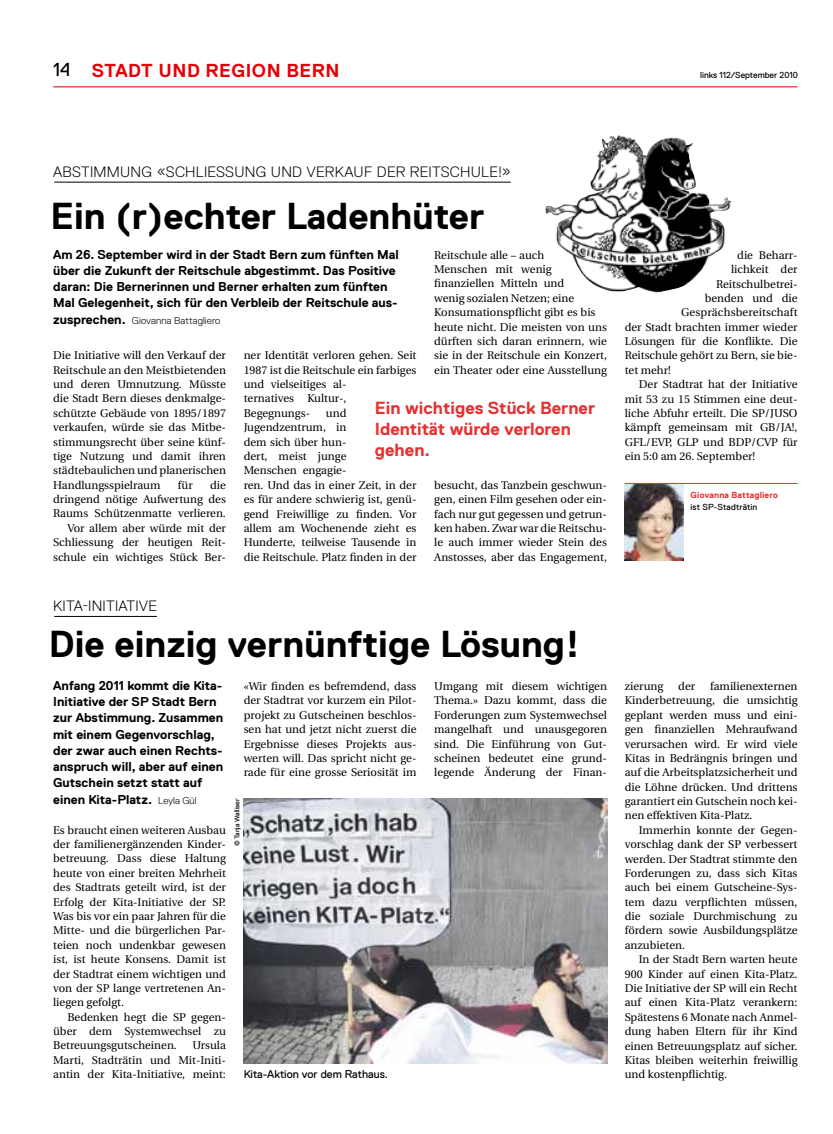
<style>
.page{position:relative;width:833px;height:1134px;background:#fff}
.page>*{position:absolute;margin:0;border:0;box-sizing:border-box;transform-origin:0 0}
.t1{font:700 37.5px "Replica";color:#000}
.t2{font:700 18.75px "Replica";letter-spacing:.025em;color:#e60005}
.t3{font:700 17.5px/21px "Replica";color:#e73031}
.t4{font:300 15px "Replica";letter-spacing:.015em;color:#000}
.t5{font:700 12.75px/16.2px "Replica";color:#000}
.t6{font:11.25px/14.4px "Utopia";color:#000;text-align:justify}
.t7{font:11.25px "Replica";color:#000}
.t8{font:300 10px "Replica";letter-spacing:.01em;color:#000}
.t9{font:8.75px "Replica";color:#000}
.t10{font:700 8.75px "Replica";letter-spacing:.015em;color:#e73031}
.t11{font:6.88px "Replica";color:#000}
.s1{font-weight:400;color:#000}
.s2{font-weight:700;font-size:12.75px}
.s3{font-weight:300;font-size:10px}
</style>
<div class="page">
<img style="left:545px;top:135px;width:186px;height:157px">
<hr style="left:53px;top:86px;width:744px;height:1px;background:#e73031">
<img style="left:625px;top:484px;width:58px;height:76px">
<hr style="left:625px;top:483px;width:172px;height:1px;background:#e73031">
<hr style="left:54px;top:182px;width:457px;height:1px;background:#000">
<hr style="left:54px;top:616px;width:103px;height:1px;background:#000">
<img style="left:244px;top:799px;width:363px;height:265px">
<h2 class="t2" style="left:53px;top:60px;width:120px"><span class="s1">14</span> Stadt und</h2>
<h2 class="t2" style="left:206px;top:60px;width:27px">Region</h2>
<h2 class="t2" style="left:286px;top:60px;width:27px">Bern</h2>
<p class="t9" style="left:700px;top:70px;width:99px">links 112/September 2010</p>
<h3 class="t4" style="left:53px;top:163px;width:21px">ABSTIMMUNG</h3>
<h3 class="t4" style="left:157px;top:163px;width:29px">«SCHLIESSUNG</h3>
<h3 class="t4" style="left:271px;top:163px;width:56px">UND VERKAUF</h3>
<h3 class="t4" style="left:377px;top:163px;width:53px">DER REITSCHULE</h3>
<h3 class="t4" style="left:498px;top:163px;width:15px">!»</h3>
<h1 class="t1" style="left:50px;top:196px;width:435px">Ein (r)echter Ladenhüter</h1>
<p class="t5" style="left:53px;top:246px;width:347px">Am 26. September wird in der Stadt Bern zum fünften Mal über die Zukunft der Reitschule abgestimmt. Das Positive daran: Die Bernerinnen und Berner erhalten zum fünften Mal Gelegenheit, sich für den Verbleib der Reitschule aus-</p>
<p class="t8" style="left:53px;top:315px;width:169px"><span class="s2">zusprechen.</span> GIOVANNA BATTAGLIERO</p>
<p class="t6" style="left:53px;top:348px;width:174px">Die Initiative will den Verkauf der Reitschule an den Meistbietenden und deren Umnutzung. Müsste die Stadt Bern dieses denkmalge&shy;schützte Gebäude von 1895/1897 verkaufen, würde sie das Mitbe&shy;stimmungsrecht über seine künf&shy;tige Nutzung und damit ihren städtebaulichen und planerischen Handlungsspielraum</p>
<p class="t6" style="left:434px;top:248px;width:174px;text-align:left">Reitschule alle – auch<br>Menschen mit wenig finanziellen Mitteln und<br>wenig sozialen Netzen; eine<br>Konsumationspflicht gibt es bis heute nicht. Die meisten von uns dürften sich daran erinnern, wie sie in der Reitschule ein Konzert, ein Theater oder eine Ausstellung</p>
<p class="t6" style="left:244px;top:349px;width:174px;text-align:left">ner Identität verloren gehen. Seit<br>1987 ist die Reitschule ein farbiges und vielseitiges al-<br>ternatives Kultur-,<br>Begegnungs-</p>
<h3 class="t3" style="left:375px;top:397px;width:222px">Ein wichtiges Stück Berner<br>Identität würde verloren gehen.</h3>
<p class="t6" style="left:244px;top:406px;width:174px;text-align:left;text-indent:82px">und<br>Jugendzentrum, in<br>dem sich über hun-<br>dert, meist junge<br>Menschen engagie-<br>ren. Und das in einer Zeit, in der es für andere schwierig ist, genü&shy;gend Freiwillige zu finden. Vor allem am Wochenende zieht es<br>Hunderte, teilweise Tausende in die Reitschule. Platz finden in der</p>
<p class="t6" style="left:53px;top:478px;width:174px;text-align:right">die<br>dringend nötige Aufwertung des<br>Raums Schützenmatte verlieren.<br>Vor allem aber würde mit der<br>Schliessung der heutigen Reit&shy;schule ein wichtiges Stück Ber-</p>
<p class="t6" style="left:178px;top:478px;width:16px">für</p>
<p class="t6" style="left:434px;top:478px;width:174px">besucht, das Tanzbein geschwun&shy;gen, einen Film gesehen oder ein&shy;fach nur gut gegessen und getrun&shy;ken haben. Zwar war die Reitschu&shy;le auch immer wieder Stein des Anstosses, aber das Engagement,</p>
<p class="t6" style="left:737px;top:248px;width:62px">die Beharr-</p>
<p class="t6" style="left:731px;top:262px;width:68px">lichkeit der</p>
<p class="t6" style="left:716px;top:277px;width:83px">Reitschulbetrei-</p>
<p class="t6" style="left:705px;top:291px;width:94px">benden und die</p>
<p class="t6" style="left:681px;top:305px;width:118px">Gesprächsbereitschaft</p>
<p class="t6" style="left:625px;top:320px;width:174px">der Stadt brachten immer wieder</p>
<p class="t6" style="left:625px;top:334px;width:174px">Lösungen für die Konflikte. Die</p>
<p class="t6" style="left:625px;top:349px;width:174px">Reitschule gehört zu Bern, sie bie-</p>
<p class="t6" style="left:625px;top:363px;width:48px">tet mehr!</p>
<p class="t6" style="left:639px;top:377px;width:160px">Der Stadtrat hat der Initiative</p>
<p class="t6" style="left:625px;top:392px;width:174px">mit 53 zu 15 Stimmen eine deut-</p>
<p class="t6" style="left:625px;top:406px;width:174px">liche Abfuhr erteilt. Die SP/JUSO</p>
<p class="t6" style="left:625px;top:421px;width:174px">kämpft gemeinsam mit GB/JA!,</p>
<p class="t6" style="left:625px;top:435px;width:174px">GFL/EVP, GLP und BDP/CVP für</p>
<p class="t6" style="left:625px;top:449px;width:132px">ein 5:0 am 26. September!</p>
<p class="t10" style="left:690px;top:490px;width:89px">Giovanna Battagliero</p>
<p class="t9" style="left:690px;top:502px;width:68px">ist SP-Stadträtin</p>
<h3 class="t4" style="left:53px;top:597px;width:47px">KITA-INITIATIVE</h3>
<h1 class="t1" style="left:49px;top:624px;width:533px">Die einzig vernünftige Lösung!</h1>
<p class="t5" style="left:53px;top:677px;width:172px">Anfang 2011 kommt die Kita-<br>Initiative der SP Stadt Bern zur Abstimmung. Zusammen mit einem Gegenvorschlag, der zwar auch einen Rechts&shy;anspruch will, aber auf einen<br>Gutschein setzt statt auf einen Kita-Platz. <span class="s3">LEYLA GÜL</span></p>
<p class="t6" style="left:53px;top:823px;width:174px">Es braucht einen weiteren Ausbau der familienergänzenden Kinder&shy;betreuung. Dass diese Haltung heute von einer breiten Mehrheit des Stadtrats geteilt wird, ist der Erfolg der Kita-Initiative der SP.<br>Was bis vor ein paar Jahren für die Mitte- und die bürgerlichen Par&shy;teien noch undenkbar gewesen ist, ist heute Konsens. Damit ist der Stadtrat einem wichtigen und von der SP lange vertretenen An&shy;liegen gefolgt.</p>
<p class="t6" style="left:53px;top:1010px;width:174px;text-indent:14px">Bedenken hegt die SP gegen&shy;über dem Systemwechsel zu Betreuungsgutscheinen.</p>
<p class="t6" style="left:244px;top:679px;width:174px">«Wir finden es befremdend, dass der Stadtrat vor kurzem ein Pilot&shy;projekt zu Gutscheinen beschlos&shy;sen hat und jetzt nicht zuerst die Ergebnisse dieses Projekts aus&shy;werten will. Das spricht nicht ge&shy;rade für eine grosse Seriosität im</p>
<p class="t6" style="left:434px;top:679px;width:174px">Umgang mit diesem wichtigen Thema.» Dazu kommt, dass die Forderungen zum Systemwechsel mangelhaft und unausgegoren sind. Die Einführung von Gut&shy;scheinen bedeutet eine grund&shy;legende Änderung der Finan-</p>
<p class="t6" style="left:625px;top:679px;width:40px">zierung</p>
<p class="t6" style="left:678px;top:679px;width:18px">der</p>
<p class="t6" style="left:625px;top:679px;width:174px;text-indent:85px">familienexternen Kinderbetreuung, die umsichtig geplant werden muss und eini&shy;gen finanziellen Mehraufwand verursachen wird. Er wird viele Kitas in Bedrängnis bringen und auf die Arbeitsplatzsicherheit und die Löhne drücken. Und drittens garantiert ein Gutschein noch kei&shy;nen effektiven Kita-Platz.</p>
<p class="t6" style="left:625px;top:823px;width:174px;text-indent:14px">Immerhin konnte der Gegen&shy;vorschlag dank der SP verbessert werden. Der Stadtrat stimmte den Forderungen zu, dass sich Kitas auch bei einem Gutscheine-Sys&shy;tem dazu verpflichten müssen, die soziale Durchmischung zu fördern sowie Ausbildungsplätze anzubieten.</p>
<p class="t6" style="left:625px;top:952px;width:174px;text-indent:14px">In der Stadt Bern warten heute 900 Kinder auf einen Kita-Platz.<br>Die Initiative der SP will ein Recht auf einen Kita-Platz verankern:<br>Spätestens 6 Monate nach Anmel&shy;dung haben Eltern für ihr Kind einen Betreuungsplatz auf sicher.<br>Kitas bleiben weiterhin freiwillig und kostenpflichtig.</p>
<p class="t11" style="left:233px;top:846px;width:49px;rotate:-90deg">© Tanja Walliser</p>
<p class="t6" style="left:53px;top:1039px;width:174px;text-indent:139px">Ursula Marti, Stadträtin und Mit-Initi&shy;antin der Kita-Initiative, meint:</p>
<p class="t7" style="left:244px;top:1068px;width:146px">Kita-Aktion vor dem Rathaus.</p>
</div>
